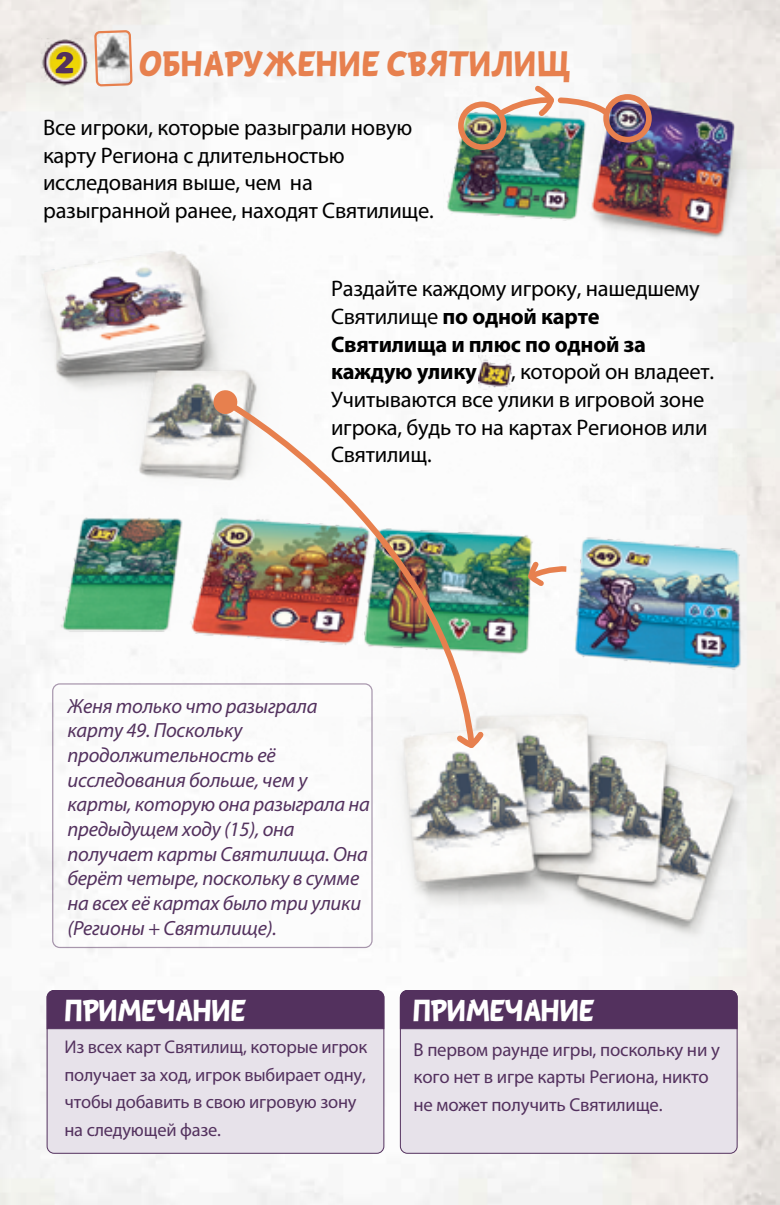
<style>
.page{position:relative;width:780px;height:1205px;background:#fff}
.page>*{position:absolute;margin:0;border:0;box-sizing:border-box;transform-origin:0 0}
.t1{font:700 35px "Dereza";letter-spacing:-.01em;color:#e7804e}
.t2{font:35px "themoment";letter-spacing:-.02em;color:#e7804e}
.t3{font:700 30px "Dereza";letter-spacing:-.03em;color:#fff}
.t4{font:28.75px "Plump";color:#53315e}
.t5{font:22.5px/27.8px "Myriad Pro";letter-spacing:-.01em;color:#000}
.t6{font:700 22.5px/27.8px "Myriad Pro";letter-spacing:-.01em;color:#000}
.t7{font:italic 20.5px/24.8px "Myriad Pro";letter-spacing:-.01em;color:#53315e}
.t8{font:18.75px/27.8px "Myriad Pro";letter-spacing:-.01em;color:#53315e}
.t9{font:18.5px/27.8px "Myriad Pro";letter-spacing:-.01em;color:#53315e}
.s1{font-weight:400}
</style>
<div class="page">
<img style="left:0;top:0;width:780px;height:1205px">
<svg style="left:93px;top:0;width:41px;height:211px"></svg>
<img style="left:41px;top:39px;width:48px;height:47px">
<img style="left:0;top:217px;width:773px;height:738px">
<img style="left:478px;top:355px;width:33px;height:36px">
<svg style="left:212px;top:389px;width:27px;height:26px"></svg>
<img style="left:220px;top:396px;width:258px;height:355px">
<svg style="left:454px;top:729px;width:32px;height:24px"></svg>
<div style="left:47px;top:990px;width:337px;height:163px;background:#e7e2ea;border-radius:7px"></div>
<div style="left:47px;top:990px;width:337px;height:163px;border:1px solid #53315e;border-radius:7px"></div>
<div style="left:46px;top:990px;width:338px;height:39px;background:#53315e"></div>
<div style="left:400px;top:990px;width:337px;height:163px;background:#e7e2ea;border-radius:7px"></div>
<div style="left:400px;top:990px;width:337px;height:163px;border:1px solid #53315e;border-radius:7px"></div>
<div style="left:400px;top:990px;width:337px;height:39px;background:#53315e"></div>
<div style="left:52px;top:683px;width:320px;height:265px;border:1px solid #53315e;border-radius:7px"></div>
<img style="left:443px;top:76px;width:337px;height:199px">
<div style="left:603px;top:94px;width:48px;height:49px;border:6px solid #e7804e;border-radius:50%"></div>
<div style="left:458px;top:102px;width:48px;height:48px;border:6px solid #e7804e;border-radius:50%"></div>
<svg style="left:492px;top:81px;width:120px;height:41px"></svg>
<svg style="left:523px;top:559px;width:46px;height:30px"></svg>
<h3 class="t4" style="left:55px;top:45px;width:20px">2</h3>
<h1 class="t1" style="left:138px;top:41px;width:434px">ОБНАРУЖЕНИЕ СВЯТИЛИЩ</h1>
<h1 class="t2" style="left:188px;top:41px;width:314px">FINDING SANCTUARIES</h1>
<p class="t5" style="left:43px;top:113px;width:392px">Все игроки, которые разыграли новую карту Региона с длительностью исследования выше, чем на разыгранной ранее, находят Святилище.</p>
<p class="t6" style="left:331px;top:274px;width:370px"><span class="s1">Раздайте каждому игроку, нашедшему<br>Святилище</span> по одной карте<br>Святилища и плюс по одной за каждую улику</p>
<p class="t5" style="left:331px;top:358px;width:384px;text-indent:180px">, которой он владеет.<br>Учитываются все улики в игровой зоне игрока, будь то на картах Регионов или<br>Святилищ.</p>
<p class="t7" style="left:67px;top:693px;width:304px">Женя только что разыграла карту 49. Поскольку продолжительность её исследования больше, чем у карты, которую она разыграла на предыдущем ходу (15), она получает карты Святилища. Она берёт четыре, поскольку в сумме на всех её картах было три улики (Регионы + Святилище).</p>
<h2 class="t3" style="left:64px;top:992px;width:184px">ПРИМЕЧАНИЕ</h2>
<h2 class="t3" style="left:412px;top:992px;width:184px">ПРИМЕЧАНИЕ</h2>
<p class="t9" style="left:64px;top:1033px;width:304px">Из всех карт Святилищ, которые игрок получает за ход, игрок выбирает одну, чтобы добавить в свою игровую зону на следующей фазе.</p>
<p class="t8" style="left:413px;top:1035px;width:308px">В первом раунде игры, поскольку ни у кого нет в игре карты Региона, никто не может получить Святилище.</p>
</div>
